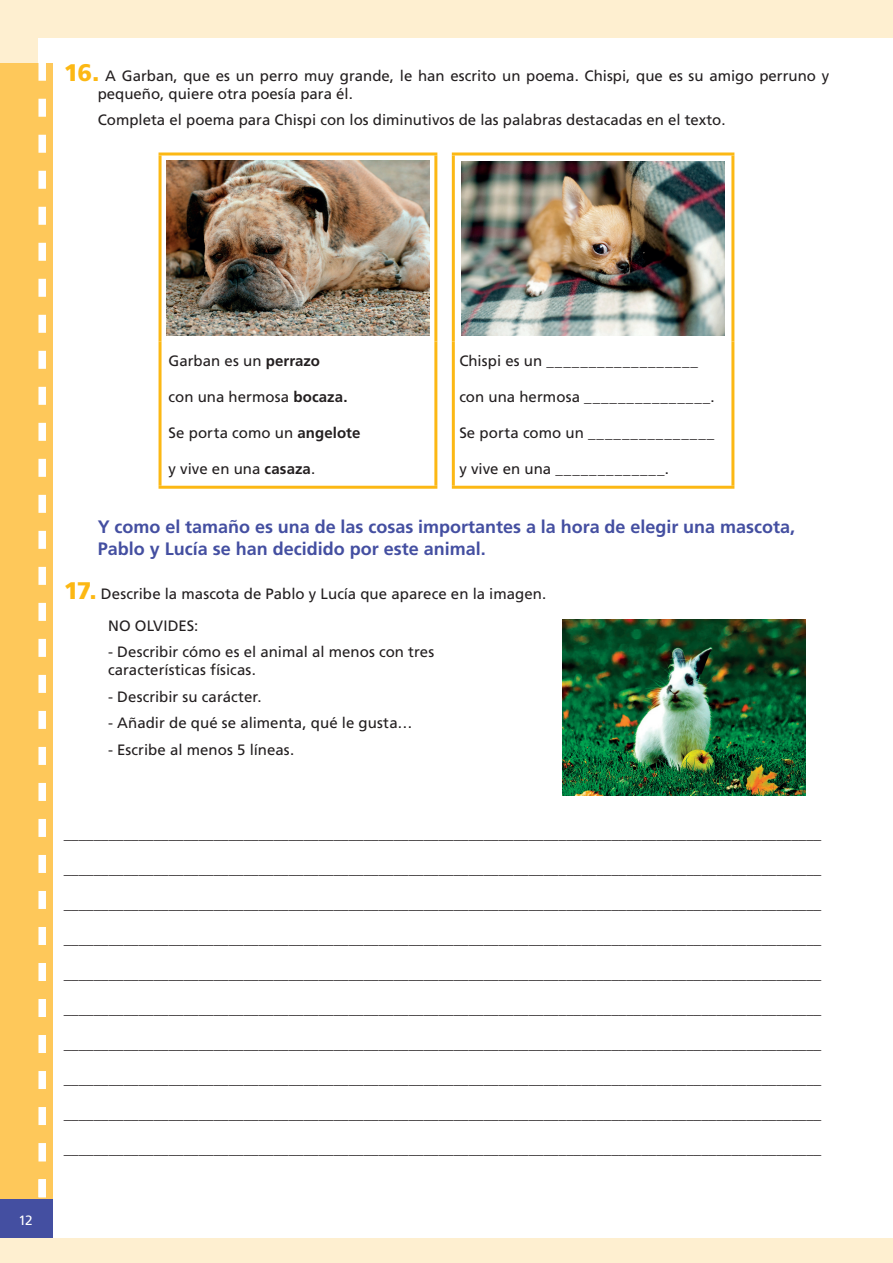
<style>
.page{position:relative;width:893px;height:1263px;background:#feefd0}
.page>*{position:absolute;margin:0;border:0;box-sizing:border-box;transform-origin:0 0}
.t1{font:700 18px/21px "Frutiger LT Std";color:#444fa1}
.t2{font:15px/18px "Frutiger LT Std";color:#231f20}
.t3{font:13.5px "Frutiger LT Std";color:#fff}
.s1{font-weight:900;font-size:24px;color:#fcb814}
.s2{font-weight:700}
</style>
<div class="page">
<div style="left:38px;top:38px;width:855px;height:1199px;background:#fff"></div>
<div style="left:0;top:64px;width:52px;height:1173px;background:#fec85a"></div>
<div style="left:0;top:1199px;width:52px;height:38px;background:#444fa1"></div>
<div style="left:0;top:63px;width:52px;height:1097px;background:#fec85a"></div>
<svg style="left:38px;top:63px;width:8px;height:1134px"></svg>
<hr style="left:159px;top:152px;width:278px;height:3px;background:#fcb814">
<hr style="left:159px;top:155px;width:3px;height:186px;background:#fcb814">
<hr style="left:434px;top:155px;width:3px;height:186px;background:#fcb814">
<hr style="left:159px;top:341px;width:3px;height:145px;background:#fcb814">
<hr style="left:434px;top:341px;width:3px;height:145px;background:#fcb814">
<hr style="left:159px;top:486px;width:278px;height:3px;background:#fcb814">
<hr style="left:452px;top:152px;width:282px;height:3px;background:#fcb814">
<hr style="left:452px;top:155px;width:3px;height:186px;background:#fcb814">
<hr style="left:731px;top:155px;width:3px;height:186px;background:#fcb814">
<hr style="left:452px;top:341px;width:3px;height:145px;background:#fcb814">
<hr style="left:731px;top:341px;width:3px;height:145px;background:#fcb814">
<hr style="left:452px;top:486px;width:282px;height:3px;background:#fcb814">
<img style="left:167px;top:160px;width:262px;height:175px">
<img style="left:462px;top:161px;width:262px;height:174px">
<img style="left:563px;top:619px;width:242px;height:176px">
<p class="t2" style="left:98px;top:67px;width:733px;text-indent:-34px"><span class="s1">16.</span> A Garban, que es un perro muy grande, le han escrito un poema. Chispi, que es su amigo perruno y pequeño, quiere otra poesía para él.</p>
<p class="t2" style="left:98px;top:111px;width:629px">Completa el poema para Chispi con los diminutivos de las palabras destacadas en el texto.</p>
<p class="t2" style="left:169px;top:352px;width:153px">Garban es un <span class="s2">perrazo</span></p>
<p class="t2" style="left:169px;top:388px;width:181px">con una hermosa <span class="s2">bocaza.</span></p>
<p class="t2" style="left:169px;top:424px;width:193px">Se porta como un <span class="s2">angelote</span></p>
<p class="t2" style="left:169px;top:460px;width:148px">y vive en una <span class="s2">casaza</span>.</p>
<p class="t2" style="left:459px;top:352px;width:240px">Chispi es un __________________</p>
<p class="t2" style="left:459px;top:388px;width:257px">con una hermosa _______________.</p>
<p class="t2" style="left:459px;top:424px;width:256px">Se porta como un _______________</p>
<p class="t2" style="left:459px;top:460px;width:211px">y vive en una _____________.</p>
<p class="t1" style="left:98px;top:517px;width:699px">Y como el tamaño es una de las cosas importantes a la hora de elegir una mascota,<br>Pablo y Lucía se han decidido por este animal.</p>
<p class="t2" style="left:108px;top:578px;width:440px;line-height:31.8px;text-indent:-44px"><span class="s1">17.</span> Describe la mascota de Pablo y Lucía que aparece en la imagen.<br>NO OLVIDES:</p>
<p class="t2" style="left:108px;top:643px;width:328px">- Describir cómo es el animal al menos con tres características físicas.</p>
<p class="t2" style="left:108px;top:688px;width:155px">- Describir su carácter.</p>
<p class="t2" style="left:108px;top:714px;width:306px">- Añadir de qué se alimenta, qué le gusta…</p>
<p class="t2" style="left:108px;top:741px;width:188px">- Escribe al menos 5 líneas.</p>
<p class="t3" style="left:18px;top:1212px;width:16px">12</p>
<p class="t2" style="left:64px;top:824px;width:759px">_____________________________________________________________________________________________________</p>
<p class="t2" style="left:64px;top:859px;width:759px">_____________________________________________________________________________________________________</p>
<p class="t2" style="left:64px;top:894px;width:759px">_____________________________________________________________________________________________________</p>
<p class="t2" style="left:64px;top:929px;width:759px">_____________________________________________________________________________________________________</p>
<p class="t2" style="left:64px;top:964px;width:759px">_____________________________________________________________________________________________________</p>
<p class="t2" style="left:64px;top:999px;width:759px">_____________________________________________________________________________________________________</p>
<p class="t2" style="left:64px;top:1034px;width:759px">_____________________________________________________________________________________________________</p>
<p class="t2" style="left:64px;top:1069px;width:759px">_____________________________________________________________________________________________________</p>
<p class="t2" style="left:64px;top:1104px;width:759px">_____________________________________________________________________________________________________</p>
<p class="t2" style="left:64px;top:1139px;width:759px">_____________________________________________________________________________________________________</p>
</div>
